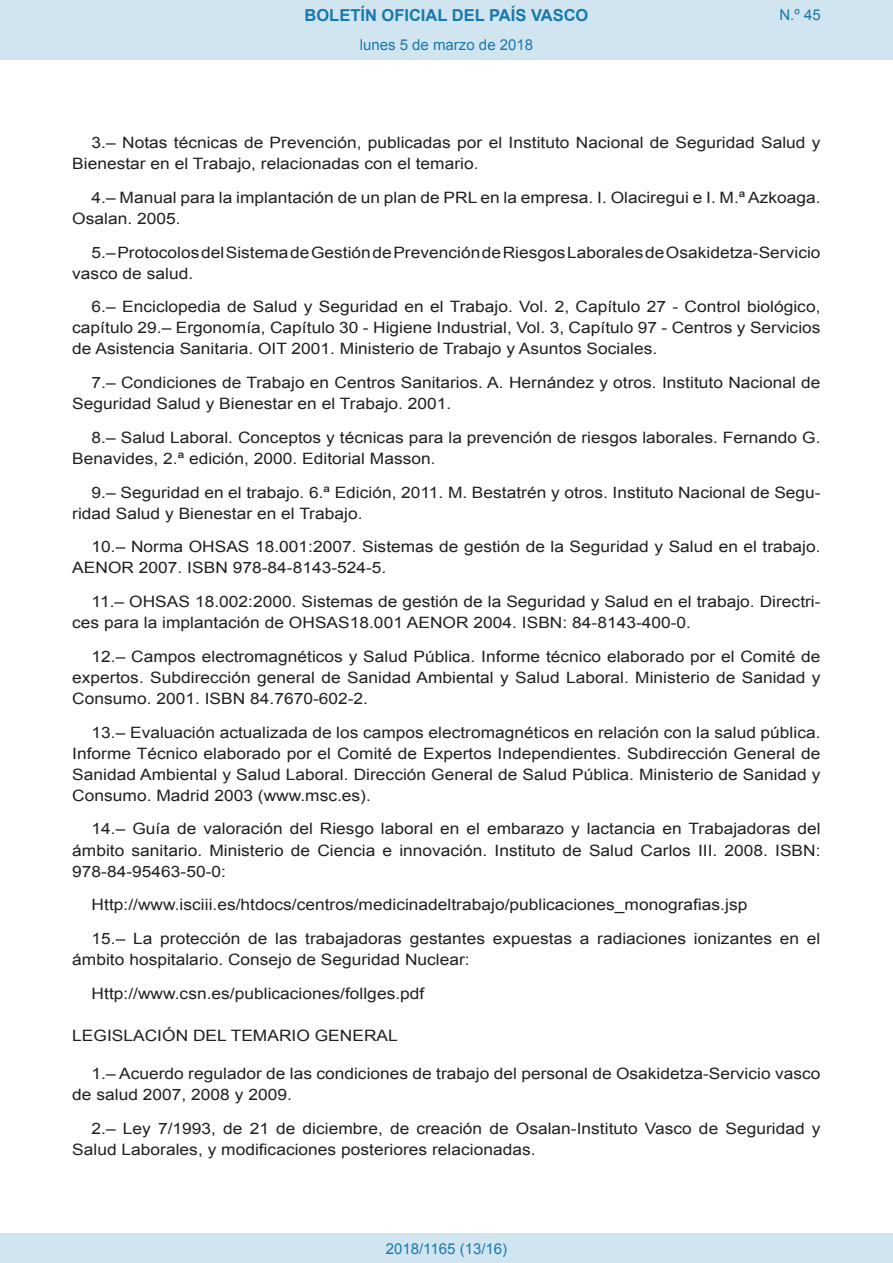
<style>
.page{position:relative;width:893px;height:1263px;background:#fff}
.page>*{position:absolute;margin:0;border:0;box-sizing:border-box;transform-origin:0 0}
.t1{font:700 16.5px "Arial";color:#1879ad}
.BOPVDetalle{font:15.6px/21px "Arial";color:#231f20;scale:1.11 1}
.BOPVDisposicion{font:15.6px "Arial";color:#231f20;scale:1.11 1}
.Paginacion_Centro{font:15px "Arial";color:#1879ad}
</style>
<div class="page">
<div style="left:0;top:0;width:893px;height:60px;background:#d0e5f0"></div>
<div style="left:0;top:1233px;width:893px;height:30px;background:#d0e5f0"></div>
<p class="t1" style="left:305px;top:4px;width:285px">BOLETÍN OFICIAL DEL PAÍS VASCO</p>
<p class="Paginacion_Centro" style="left:360px;top:35px;width:175px">lunes 5 de marzo de 2018</p>
<p class="Paginacion_Centro" style="left:779px;top:5px;width:43px">N.º 45</p>
<p class="BOPVDetalle" style="left:72px;top:132px;width:676px;text-indent:19px">3.– Notas técnicas de Prevención, publicadas por el Instituto Nacional de Seguridad Salud y<br>Bienestar en el Trabajo, relacionadas con el temario.</p>
<p class="BOPVDetalle" style="left:72px;top:187px;width:676px;text-indent:19px">4.– Manual para la implantación de un plan de PRL en la empresa. I. Olaciregui e I. M.ª Azkoaga.<br>Osalan. 2005.</p>
<p class="BOPVDetalle" style="left:72px;top:242px;width:676px;text-indent:19px">5.– Protocolos del Sistema de Gestión de Prevención de Riesgos Laborales de Osakidetza-Servicio vasco de salud.</p>
<p class="BOPVDetalle" style="left:72px;top:297px;width:676px;text-align:justify;text-indent:19px">6.– Enciclopedia de Salud y Seguridad en el Trabajo. Vol. 2, Capítulo 27 - Control biológico, capítulo 29.– Ergonomía, Capítulo 30 - Higiene Industrial, Vol. 3, Capítulo 97 - Centros y Servicios de Asistencia Sanitaria. OIT 2001. Ministerio de Trabajo y Asuntos Sociales.</p>
<p class="BOPVDetalle" style="left:72px;top:372px;width:676px;text-indent:19px">7.– Condiciones de Trabajo en Centros Sanitarios. A. Hernández y otros. Instituto Nacional de<br>Seguridad Salud y Bienestar en el Trabajo. 2001.</p>
<p class="BOPVDetalle" style="left:72px;top:427px;width:676px;text-indent:19px">8.– Salud Laboral. Conceptos y técnicas para la prevención de riesgos laborales. Fernando G.<br>Benavides, 2.ª edición, 2000. Editorial Masson.</p>
<p class="BOPVDetalle" style="left:72px;top:482px;width:676px;text-indent:19px">9.– Seguridad en el trabajo. 6.ª Edición, 2011. M. Bestatrén y otros. Instituto Nacional de Segu&shy;ridad Salud y Bienestar en el Trabajo.</p>
<p class="BOPVDetalle" style="left:72px;top:537px;width:676px;text-indent:19px">10.– Norma OHSAS 18.001:2007. Sistemas de gestión de la Seguridad y Salud en el trabajo.<br>AENOR 2007. ISBN 978-84-8143-524-5.</p>
<p class="BOPVDetalle" style="left:72px;top:591px;width:676px;text-indent:19px">11.– OHSAS 18.002:2000. Sistemas de gestión de la Seguridad y Salud en el trabajo. Directri&shy;ces para la implantación de OHSAS18.001 AENOR 2004. ISBN: 84-8143-400-0.</p>
<p class="BOPVDetalle" style="left:72px;top:646px;width:676px;text-align:justify;text-indent:19px">12.– Campos electromagnéticos y Salud Pública. Informe técnico elaborado por el Comité de expertos. Subdirección general de Sanidad Ambiental y Salud Laboral. Ministerio de Sanidad y Consumo. 2001. ISBN 84.7670-602-2.</p>
<p class="BOPVDetalle" style="left:72px;top:722px;width:676px;text-align:justify;text-indent:19px">13.– Evaluación actualizada de los campos electromagnéticos en relación con la salud pública.<br>Informe Técnico elaborado por el Comité de Expertos Independientes. Subdirección General de Sanidad Ambiental y Salud Laboral. Dirección General de Salud Pública. Ministerio de Sanidad y Consumo. Madrid 2003 (www.msc.es).</p>
<p class="BOPVDetalle" style="left:72px;top:819px;width:676px;text-align:justify;text-indent:19px">14.– Guía de valoración del Riesgo laboral en el embarazo y lactancia en Trabajadoras del ámbito sanitario. Ministerio de Ciencia e innovación. Instituto de Salud Carlos III. 2008. ISBN:<br>978-84-95463-50-0:</p>
<p class="BOPVDetalle" style="left:92px;top:894px;width:592px">Http://www.isciii.es/htdocs/centros/medicinadeltrabajo/publicaciones_monografias.jsp</p>
<p class="BOPVDetalle" style="left:72px;top:928px;width:676px;text-indent:19px">15.– La protección de las trabajadoras gestantes expuestas a radiaciones ionizantes en el ámbito hospitalario. Consejo de Seguridad Nuclear:</p>
<p class="BOPVDetalle" style="left:92px;top:983px;width:301px">Http://www.csn.es/publicaciones/follges.pdf</p>
<p class="BOPVDisposicion" style="left:72px;top:1025px;width:295px">LEGISLACIÓN DEL TEMARIO GENERAL</p>
<p class="BOPVDetalle" style="left:72px;top:1063px;width:676px;text-indent:19px">1.– Acuerdo regulador de las condiciones de trabajo del personal de Osakidetza-Servicio vasco de salud 2007, 2008 y 2009.</p>
<p class="BOPVDetalle" style="left:72px;top:1118px;width:676px;text-indent:19px">2.– Ley 7/1993, de 21 de diciembre, de creación de Osalan-Instituto Vasco de Seguridad y<br>Salud Laborales, y modificaciones posteriores relacionadas.</p>
<p class="Paginacion_Centro" style="left:386px;top:1238px;width:123px">2018/1165 (13/16)</p>
</div>
